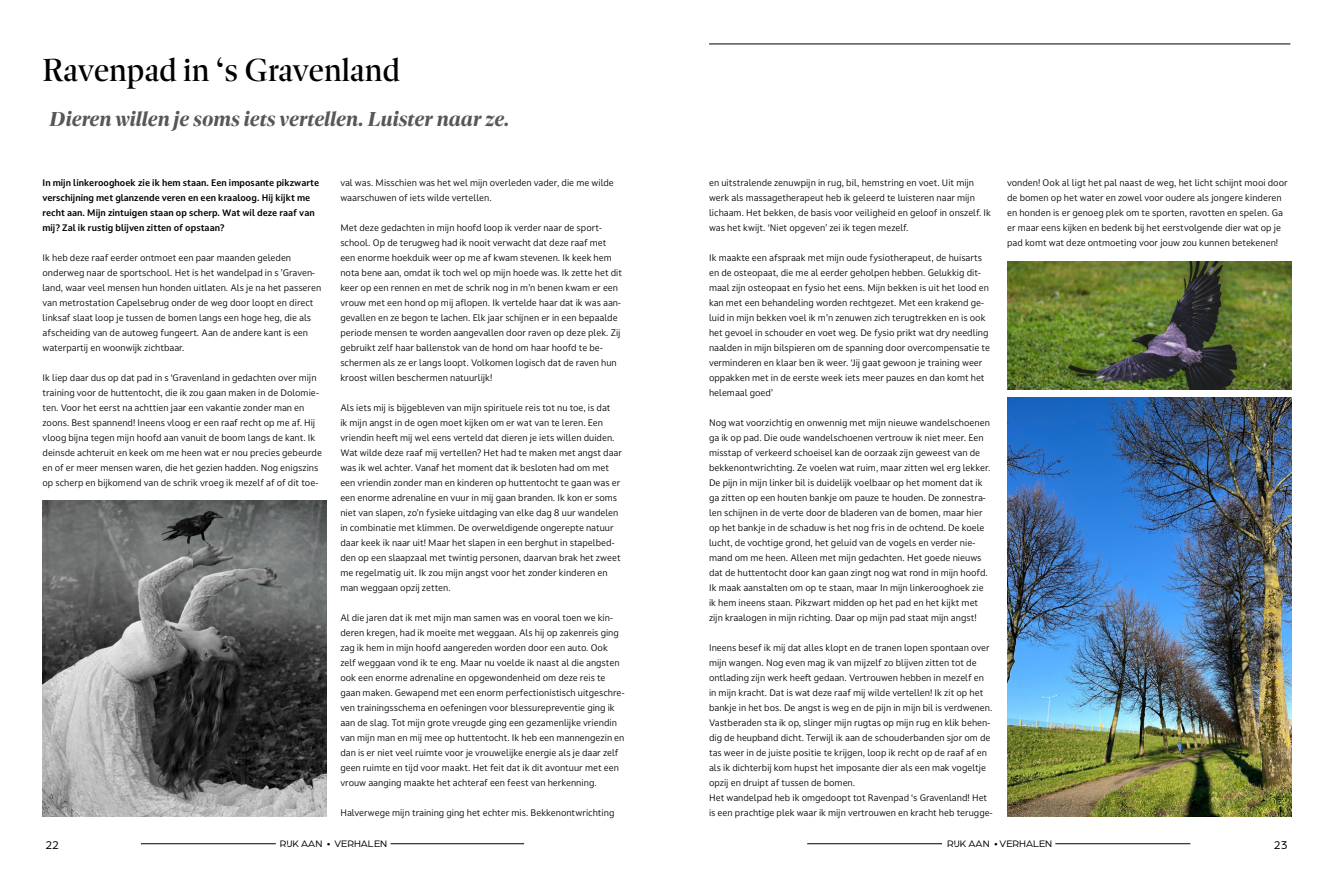
<style>
.page{position:relative;width:1333px;height:893px;background:#fff}
.page>*{position:absolute;margin:0;border:0;box-sizing:border-box;transform-origin:0 0}
.t1{font:33px "Dejanire Headline";color:#000}
.t2{font:italic 700 21px "Dejanire Headline";color:#575756}
.t3{font:12px "Arboria";color:#000}
.t4{font:10px "Arboria";color:#000}
.t5{font:9px/15px "Darkmode Darkmode On";color:#000}
.t6{font:700 9px/15px "Darkmode Darkmode On";color:#000}
</style>
<div class="page">
<hr style="left:390px;top:843px;width:134px;height:1px;background:#000">
<hr style="left:141px;top:843px;width:135px;height:1px;background:#000">
<hr style="left:807px;top:843px;width:135px;height:1px;background:#000">
<hr style="left:1055px;top:843px;width:135px;height:1px;background:#000">
<hr style="left:709px;top:43px;width:581px;height:1px;background:#000">
<img style="left:1007px;top:398px;width:283px;height:418px">
<img style="left:1007px;top:261px;width:284px;height:129px">
<img style="left:43px;top:500px;width:283px;height:316px">
<h1 class="t1" style="left:43px;top:51px;width:359px">Ravenpad in ‘s Gravenland</h1>
<h2 class="t2" style="left:50px;top:106px;width:461px">Dieren willen je soms iets vertellen. Luister naar ze.</h2>
<p class="t6" style="left:43px;top:175px;width:278px">In mijn linkerooghoek zie ik hem staan. Een imposante pikzwarte verschijning met glanzende veren en een kraaloog. Hij kijkt me recht aan. Mijn zintuigen staan op scherp. Wat wil deze raaf van mij? Zal ik rustig blijven zitten of opstaan?</p>
<p class="t5" style="left:43px;top:250px;width:280px">Ik heb deze raaf eerder ontmoet een paar maanden geleden onderweg naar de sportschool. Het is het wandelpad in s ’Graven&shy;land, waar veel mensen hun honden uitlaten. Als je na het passeren van metrostation Capelsebrug onder de weg door loopt en direct linksaf slaat loop je tussen de bomen langs een hoge heg, die als afscheiding van de autoweg fungeert. Aan de andere kant is een waterpartij en woonwijk zichtbaar.</p>
<p class="t5" style="left:43px;top:370px;width:281px">Ik liep daar dus op dat pad in s ‘Gravenland in gedachten over mijn training voor de huttentocht, die ik zou gaan maken in de Dolomie&shy;ten. Voor het eerst na achttien jaar een vakantie zonder man en zoons. Best spannend! Ineens vloog er een raaf recht op me af. Hij vloog bijna tegen mijn hoofd aan vanuit de boom langs de kant. Ik deinsde achteruit en keek om me heen wat er nou precies gebeurde en of er meer mensen waren, die het gezien hadden. Nog enigszins op scherp en bijkomend van de schrik vroeg ik mezelf af of dit toe-</p>
<p class="t5" style="left:340px;top:175px;width:275px">val was. Misschien was het wel mijn overleden vader, die me wilde waarschuwen of iets wilde vertellen.</p>
<p class="t5" style="left:340px;top:220px;width:283px">Met deze gedachten in mijn hoofd loop ik verder naar de sport&shy;school. Op de terugweg had ik nooit verwacht dat deze raaf met een enorme hoekduik weer op me af kwam stevenen. Ik keek hem nota bene aan, omdat ik toch wel op mijn hoede was. Ik zette het dit keer op een rennen en met de schrik nog in m’n benen kwam er een vrouw met een hond op mij aflopen. Ik vertelde haar dat ik was aan&shy;gevallen en ze begon te lachen. Elk jaar schijnen er in een bepaalde periode mensen te worden aangevallen door raven op deze plek. Zij gebruikt zelf haar ballenstok van de hond om haar hoofd te be&shy;schermen als ze er langs loopt. Volkomen logisch dat de raven hun kroost willen beschermen natuurlijk!</p>
<p class="t5" style="left:340px;top:400px;width:283px">Als iets mij is bijgebleven van mijn spirituele reis tot nu toe, is dat<br>ik mijn angst in de ogen moet kijken om er wat van te leren. Een vriendin heeft mij wel eens verteld dat dieren je iets willen duiden.<br>Wat wilde deze raaf mij vertellen? Het had te maken met angst daar was ik wel achter. Vanaf het moment dat ik besloten had om met een vriendin zonder man en kinderen op huttentocht te gaan was er een enorme adrenaline en vuur in mij gaan branden. Ik kon er soms niet van slapen, zo’n fysieke uitdaging van elke dag 8 uur wandelen in combinatie met klimmen. De overweldigende ongerepte natuur daar keek ik naar uit! Maar het slapen in een berghut in stapelbed&shy;den op een slaapzaal met twintig personen, daarvan brak het zweet me regelmatig uit. Ik zou mijn angst voor het zonder kinderen en man weggaan opzij zetten.</p>
<p class="t5" style="left:340px;top:610px;width:286px">Al die jaren dat ik met mijn man samen was en vooral toen we kin&shy;deren kregen, had ik moeite met weggaan. Als hij op zakenreis ging zag ik hem in mijn hoofd aangereden worden door een auto. Ook zelf weggaan vond ik te eng. Maar nu voelde ik naast al die angsten ook een enorme adrenaline en opgewondenheid om deze reis te gaan maken. Gewapend met een enorm perfectionistisch uitgeschre&shy;ven trainingsschema en oefeningen voor blessurepreventie ging ik aan de slag. Tot mijn grote vreugde ging een gezamenlijke vriendin van mijn man en mij mee op huttentocht. Ik heb een mannengezin en dan is er niet veel ruimte voor je vrouwelijke energie als je daar zelf geen ruimte en tijd voor maakt. Het feit dat ik dit avontuur met een vrouw aanging maakte het achteraf een feest van herkenning.</p>
<p class="t5" style="left:340px;top:805px;width:275px">Halverwege mijn training ging het echter mis. Bekkenontwrichting</p>
<p class="t5" style="left:709px;top:175px;width:283px">en uitstralende zenuwpijn in rug, bil, hemstring en voet. Uit mijn werk als massagetherapeut heb ik geleerd te luisteren naar mijn lichaam. Het bekken, de basis voor veiligheid en geloof in onszelf. Ik was het kwijt. ‘Niet opgeven’ zei ik tegen mezelf.</p>
<p class="t5" style="left:709px;top:250px;width:282px">Ik maakte een afspraak met mijn oude fysiotherapeut, de huisarts en de osteopaat, die me al eerder geholpen hebben. Gelukkig dit&shy;maal zijn osteopaat en fysio het eens. Mijn bekken is uit het lood en kan met een behandeling worden rechtgezet. Met een krakend ge&shy;luid in mijn bekken voel ik m’n zenuwen zich terugtrekken en is ook het gevoel in schouder en voet weg. De fysio prikt wat dry needling naalden in mijn bilspieren om de spanning door overcompensatie te verminderen en klaar ben ik weer. ‘Jij gaat gewoon je training weer oppakken met in de eerste week iets meer pauzes en dan komt het helemaal goed’</p>
<p class="t5" style="left:709px;top:415px;width:283px">Nog wat voorzichtig en onwennig met mijn nieuwe wandelschoenen ga ik op pad. Die oude wandelschoenen vertrouw ik niet meer. Een misstap of verkeerd schoeisel kan de oorzaak zijn geweest van de bekkenontwrichting. Ze voelen wat ruim, maar zitten wel erg lekker.<br>De pijn in mijn linker bil is duidelijk voelbaar op het moment dat ik ga zitten op een houten bankje om pauze te houden. De zonnestra&shy;len schijnen in de verte door de bladeren van de bomen, maar hier op het bankje in de schaduw is het nog fris in de ochtend. De koele lucht, de vochtige grond, het geluid van de vogels en verder nie&shy;mand om me heen. Alleen met mijn gedachten. Het goede nieuws dat de huttentocht door kan gaan zingt nog wat rond in mijn hoofd.<br>Ik maak aanstalten om op te staan, maar In mijn linkerooghoek zie ik hem ineens staan. Pikzwart midden op het pad en het kijkt met zijn kraalogen in mijn richting. Daar op mijn pad staat mijn angst!</p>
<p class="t5" style="left:709px;top:640px;width:285px">Ineens besef ik mij dat alles klopt en de tranen lopen spontaan over mijn wangen. Nog even mag ik van mijzelf zo blijven zitten tot de ontlading zijn werk heeft gedaan. Vertrouwen hebben in mezelf en in mijn kracht. Dat is wat deze raaf mij wilde vertellen! Ik zit op het bankje in het bos. De angst is weg en de pijn in mijn bil is verdwenen.<br>Vastberaden sta ik op, slinger mijn rugtas op mijn rug en klik behen&shy;dig de heupband dicht. Terwijl ik aan de schouderbanden sjor om de tas weer in de juiste positie te krijgen, loop ik recht op de raaf af en als ik dichterbij kom hupst het imposante dier als een mak vogeltje opzij en druipt af tussen de bomen.<br>Het wandelpad heb ik omgedoopt tot Ravenpad ‘s Gravenland! Het is een prachtige plek waar ik mijn vertrouwen en kracht heb terugge-</p>
<p class="t5" style="left:1007px;top:175px;width:282px">vonden! Ook al ligt het pal naast de weg, het licht schijnt mooi door de bomen op het water en zowel voor oudere als jongere kinderen en honden is er genoeg plek om te sporten, ravotten en spelen. Ga er maar eens kijken en bedenk bij het eerstvolgende dier wat op je pad komt wat deze ontmoeting voor jouw zou kunnen betekenen!</p>
<h3 class="t3" style="left:45px;top:837px;width:15px">22</h3>
<p class="t4" style="left:280px;top:837px;width:109px">RIJK AAN • VERHALEN</p>
<p class="t4" style="left:947px;top:837px;width:107px">RIJK AAN • VERHALEN</p>
<h3 class="t3" style="left:1273px;top:837px;width:15px">23</h3>
</div>
